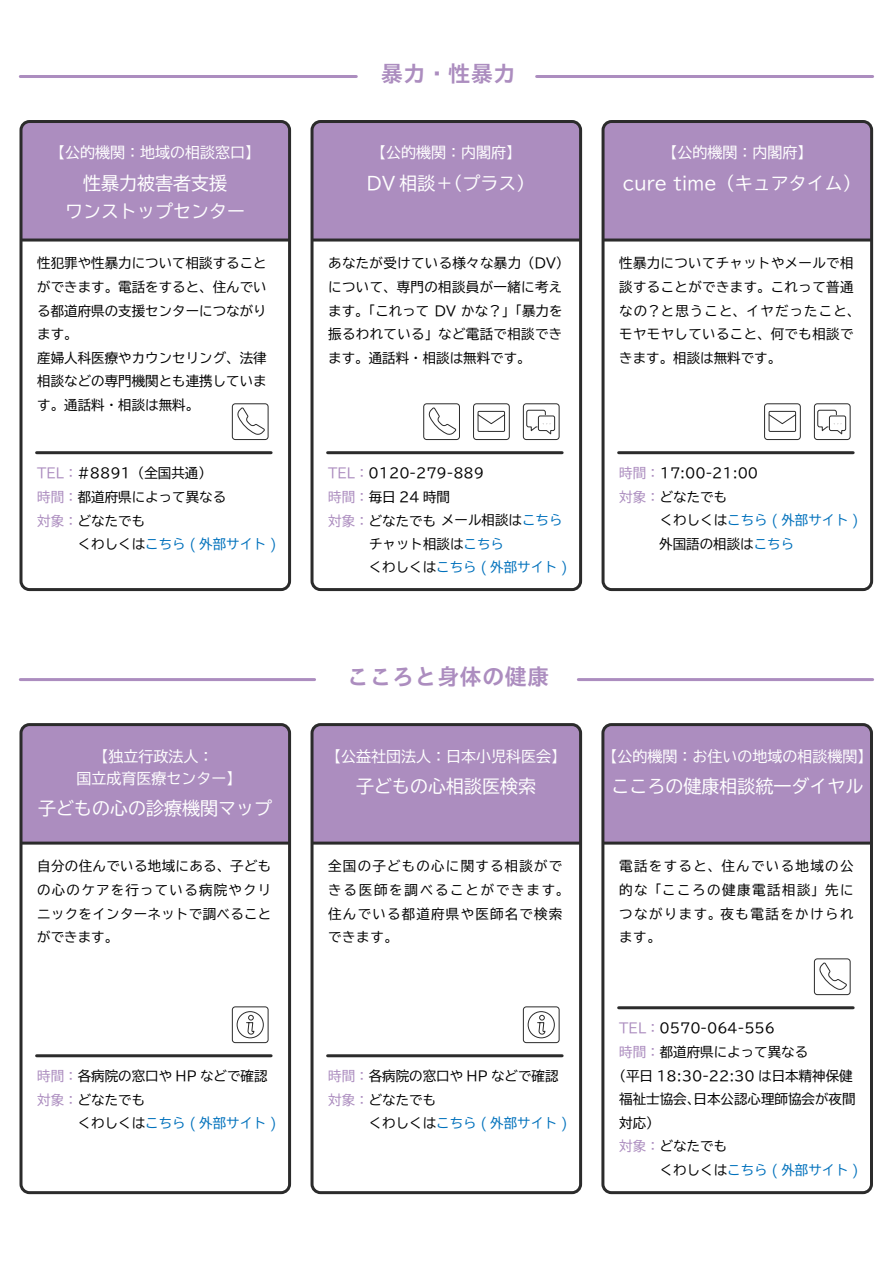
<style>
.page{position:relative;width:893px;height:1263px;background:#fff}
.page>*{position:absolute;margin:0;border:0;box-sizing:border-box;transform-origin:0 0}
.t1{font:22.5px "TB Go Std B";color:#ac8dbf}
.t2{font:18px/28.5px "TBUD Go Std";color:#fff;text-align:center}
.t3{font:15px/22.5px "TBUD Go Std";color:#fff}
.t4{font:13.5px/23.7px "TBUD Go Std";color:#000}
.t5{font:13.5px/23.7px "TBUD Go Std";letter-spacing:.025em;color:#000}
.t6{font:13.5px "TBUD Go Std";color:#0071bc}
.t7{font:13.5px/23.7px "TBUD Go Std";letter-spacing:.09em;color:#000}
.s1{color:#ac8dbf}
.s2{color:#000}
.s3{color:#0071bc}
</style>
<div class="page">
<svg style="left:428px;top:407px;width:29px;height:28px"></svg>
<div style="left:423px;top:403px;width:37px;height:37px;border:1px solid #2b2b2b;border-radius:3px"></div>
<div style="left:478px;top:411px;width:27px;height:21px;border:1px solid #2b2b2b"></div>
<svg style="left:477px;top:414px;width:28px;height:10px"></svg>
<div style="left:473px;top:403px;width:37px;height:37px;border:1px solid #2b2b2b;border-radius:3px"></div>
<hr style="left:537px;top:75px;width:336px;height:3px;background:#ac8dbf">
<hr style="left:20px;top:75px;width:336px;height:3px;background:#ac8dbf">
<svg style="left:237px;top:407px;width:28px;height:28px"></svg>
<div style="left:232px;top:403px;width:36px;height:37px;border:1px solid #2b2b2b;border-radius:3px"></div>
<div style="left:523px;top:403px;width:36px;height:37px;border:1px solid #2b2b2b;border-radius:3px"></div>
<svg style="left:526px;top:410px;width:29px;height:25px"></svg>
<div style="left:769px;top:411px;width:27px;height:21px;border:1px solid #2b2b2b"></div>
<svg style="left:768px;top:414px;width:28px;height:10px"></svg>
<div style="left:764px;top:403px;width:37px;height:37px;border:1px solid #2b2b2b;border-radius:3px"></div>
<div style="left:814px;top:403px;width:36px;height:37px;border:1px solid #2b2b2b;border-radius:3px"></div>
<svg style="left:817px;top:410px;width:29px;height:25px"></svg>
<div style="left:23px;top:124px;width:264px;height:118px;background:#ac8dbf"></div>
<div style="left:19px;top:120px;width:272px;height:471px;border:3px solid #2b2b2b;border-radius:9px"></div>
<hr style="left:37px;top:451px;width:234px;height:3px;background:#2b2b2b">
<div style="left:314px;top:124px;width:264px;height:118px;background:#ac8dbf"></div>
<div style="left:310px;top:120px;width:272px;height:471px;border:3px solid #2b2b2b;border-radius:9px"></div>
<hr style="left:328px;top:451px;width:234px;height:3px;background:#2b2b2b">
<div style="left:605px;top:124px;width:264px;height:118px;background:#ac8dbf"></div>
<div style="left:601px;top:120px;width:272px;height:471px;border:3px solid #2b2b2b;border-radius:9px"></div>
<hr style="left:619px;top:451px;width:234px;height:3px;background:#2b2b2b">
<svg style="left:246px;top:1015px;width:8px;height:20px"></svg>
<div style="left:237px;top:1011px;width:27px;height:27px;border:1px solid #2b2b2b;border-radius:50%"></div>
<div style="left:232px;top:1006px;width:36px;height:37px;border:1px solid #2b2b2b;border-radius:3px"></div>
<svg style="left:537px;top:1015px;width:8px;height:20px"></svg>
<div style="left:528px;top:1011px;width:27px;height:27px;border:1px solid #2b2b2b;border-radius:50%"></div>
<div style="left:523px;top:1006px;width:36px;height:37px;border:1px solid #2b2b2b;border-radius:3px"></div>
<svg style="left:819px;top:962px;width:28px;height:28px"></svg>
<div style="left:814px;top:958px;width:36px;height:37px;border:1px solid #2b2b2b;border-radius:3px"></div>
<hr style="left:20px;top:678px;width:295px;height:3px;background:#ac8dbf">
<hr style="left:578px;top:678px;width:295px;height:3px;background:#ac8dbf">
<div style="left:23px;top:727px;width:264px;height:117px;background:#ac8dbf"></div>
<div style="left:19px;top:723px;width:272px;height:471px;border:3px solid #2b2b2b;border-radius:9px"></div>
<hr style="left:37px;top:1054px;width:234px;height:3px;background:#2b2b2b">
<div style="left:314px;top:727px;width:264px;height:117px;background:#ac8dbf"></div>
<div style="left:310px;top:723px;width:272px;height:471px;border:3px solid #2b2b2b;border-radius:9px"></div>
<hr style="left:328px;top:1054px;width:234px;height:3px;background:#2b2b2b">
<div style="left:605px;top:727px;width:264px;height:117px;background:#ac8dbf"></div>
<div style="left:601px;top:723px;width:272px;height:471px;border:3px solid #2b2b2b;border-radius:9px"></div>
<hr style="left:619px;top:1006px;width:234px;height:3px;background:#2b2b2b">
<p class="t3" style="left:50px;top:141px;width:212px">【公的機関：地域の相談窓口】</p>
<h2 class="t2" style="left:65px;top:168px;width:182px">性暴力被害者支援<br>ワンストップセンター</h2>
<p class="t4" style="left:37px;top:251px;width:231px">性犯罪や性暴力について相談することができます。電話をすると、住んでいる都道府県の支援センターにつながります。<br>産婦人科医療やカウンセリング、法律相談などの専門機関とも連携しています。通話料・相談は無料。</p>
<p class="t4" style="left:37px;top:461px;width:191px"><span class="s1">TEL：</span>#8891（全国共通）<span class="s1">時間：</span>都道府県によって異なる<span class="s1">対象：</span>どなたでも</p>
<p class="t6" style="left:78px;top:533px;width:201px"><span class="s2">くわしくは</span>こちら ( 外部サイト )</p>
<p class="t3" style="left:77px;top:744px;width:167px;text-indent:17px">【独立行政法人：<br>国立成育医療センター】</p>
<h2 class="t2" style="left:38px;top:794px;width:236px">子どもの心の診療機関マップ</h2>
<p class="t4" style="left:37px;top:854px;width:236px;text-align:justify">自分の住んでいる地域にある、子どもの心のケアを行っている病院やクリニックをインターネットで調べることができます。</p>
<h1 class="t1" style="left:381px;top:55px;width:136px">暴力・性暴力</h1>
<p class="t3" style="left:371px;top:141px;width:151px">【公的機関：内閣府】</p>
<h2 class="t2" style="left:367px;top:168px;width:169px">DV 相談＋（プラス）</h2>
<p class="t5" style="left:328px;top:251px;width:243px">あなたが受けている様々な暴力（DV）について、専門の相談員が一緒に考えます。「これって DV かな？」「暴力を振るわれている」など電話で相談できます。通話料・相談は無料です。</p>
<p class="t4" style="left:328px;top:461px;width:236px;line-height:23.1px"><span class="s1">TEL：</span>0120-279-889<br><span class="s1">時間：</span>毎日 24 時間<br><span class="s1">対象：</span>どなたでもメール相談は<span class="s3">こちら</span></p>
<p class="t3" style="left:662px;top:141px;width:151px">【公的機関：内閣府】</p>
<h2 class="t2" style="left:623px;top:168px;width:239px">cure time（キュアタイム）</h2>
<p class="t5" style="left:619px;top:251px;width:243px">性暴力についてチャットやメールで相談することができます。これって普通なの？と思うこと、イヤだったこと、モヤモヤしていること、何でも相談できます。相談は無料です。</p>
<p class="t4" style="left:619px;top:461px;width:140px"><span class="s1">時間：</span>17:00-21:00<span class="s1">対象：</span>どなたでも</p>
<p class="t6" style="left:660px;top:509px;width:201px"><span class="s2">くわしくは</span>こちら ( 外部サイト )</p>
<p class="t4" style="left:369px;top:531px;width:136px">チャット相談は<span class="s3">こちら</span></p>
<p class="t4" style="left:659px;top:532px;width:136px">外国語の相談は<span class="s3">こちら</span></p>
<p class="t6" style="left:369px;top:555px;width:201px"><span class="s2">くわしくは</span>こちら ( 外部サイト )</p>
<h1 class="t1" style="left:347px;top:658px;width:204px">こころと身体の健康</h1>
<p class="t3" style="left:326px;top:744px;width:241px">【公益社団法人：日本小児科医会】</p>
<h2 class="t2" style="left:356px;top:771px;width:181px">子どもの心相談医検索</h2>
<p class="t7" style="left:328px;top:854px;width:243px">全国の子どもの心に関する相談ができる医師を調べることができます。住んでいる都道府県や医師名で検索できます。</p>
<p class="t3" style="left:602px;top:744px;width:271px">【公的機関：お住いの地域の相談機関】</p>
<h2 class="t2" style="left:611px;top:771px;width:253px">こころの健康相談統一ダイヤル</h2>
<p class="t4" style="left:619px;top:854px;width:236px;text-align:justify">電話をすると、住んでいる地域の公的な「こころの健康電話相談」先につながります。夜も電話をかけられます。</p>
<p class="t4" style="left:37px;top:1064px;width:232px"><span class="s1">時間：</span>各病院の窓口や HP などで確認<span class="s1">対象：</span>どなたでも</p>
<p class="t4" style="left:328px;top:1064px;width:232px"><span class="s1">時間：</span>各病院の窓口や HP などで確認<span class="s1">対象：</span>どなたでも</p>
<p class="t6" style="left:78px;top:1112px;width:201px"><span class="s2">くわしくは</span>こちら ( 外部サイト )</p>
<p class="t6" style="left:369px;top:1112px;width:201px"><span class="s2">くわしくは</span>こちら ( 外部サイト )</p>
<p class="t4" style="left:619px;top:1016px;width:157px"><span class="s1">TEL：</span>0570-064-556</p>
<p class="t4" style="left:619px;top:1040px;width:191px"><span class="s1">時間：</span>都道府県によって異なる</p>
<p class="t4" style="left:612px;top:1063px;width:242px">（平日 18:30-22:30 は日本精神保健</p>
<p class="t4" style="left:619px;top:1087px;width:238px">福祉士協会、日本公認心理師協会が夜間</p>
<p class="t4" style="left:619px;top:1111px;width:42px">対応）</p>
<p class="t4" style="left:619px;top:1134px;width:109px"><span class="s1">対象：</span>どなたでも</p>
<p class="t6" style="left:660px;top:1158px;width:201px"><span class="s2">くわしくは</span>こちら ( 外部サイト )</p>
</div>
